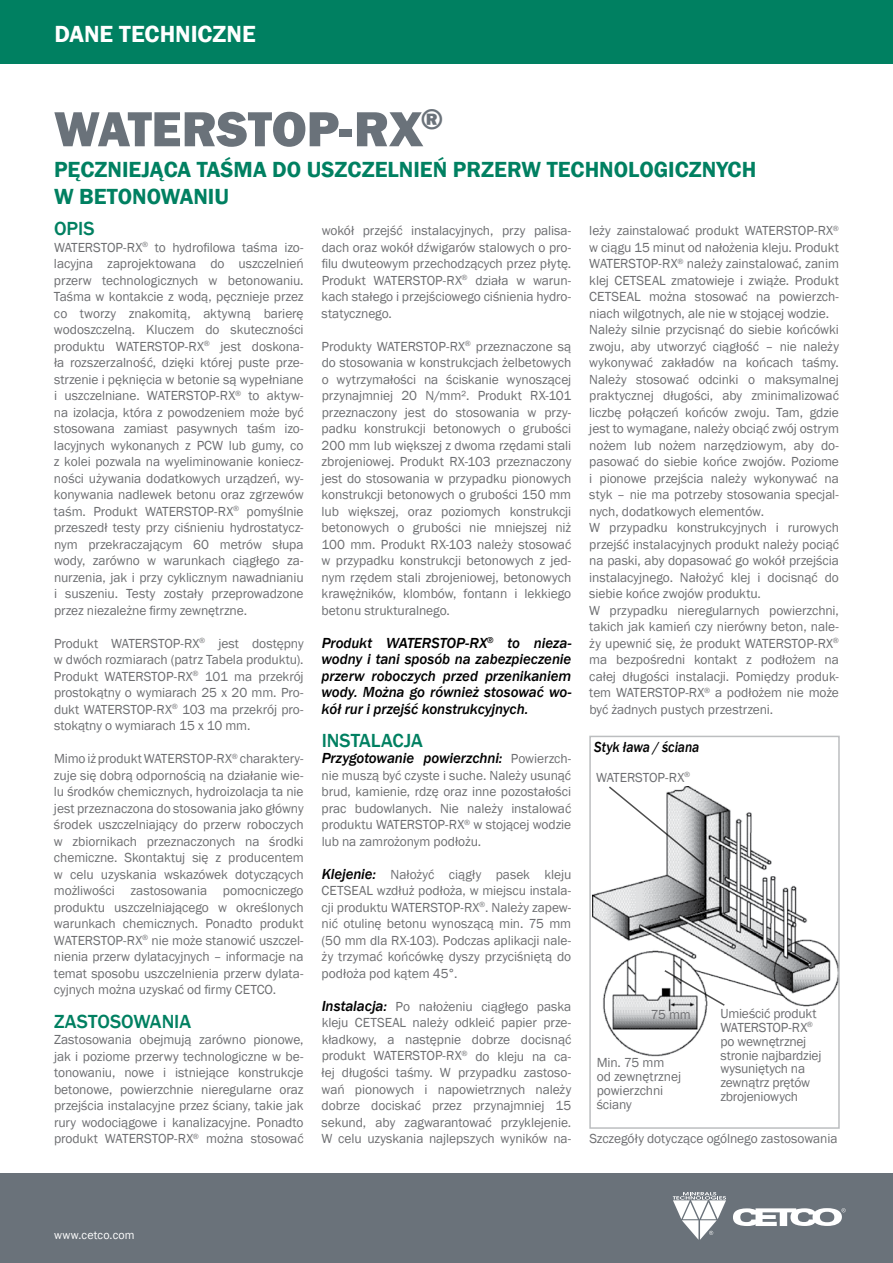
<style>
.page{position:relative;width:893px;height:1263px;background:#fff}
.page>*{position:absolute;margin:0;border:0;box-sizing:border-box;transform-origin:0 0}
.t1{font:800 51px "Franklin Gothic";letter-spacing:-.005em;color:#6a727a}
.t2{font:600 24px "Franklin Gothic";color:#fff}
.t3{font:600 22.5px/27px "Franklin Gothic";color:#008061}
.t4{font:500 19.5px "Franklin Gothic";color:#008061}
.t5{font:italic 500 15px/16.5px "Franklin Gothic";letter-spacing:-.005em;color:#000;text-align:justify}
.t6{font:italic 500 15px "Franklin Gothic";letter-spacing:-.005em;color:#000;scale:.9 1}
.t7{font:13.5px/16.5px "Franklin Gothic";letter-spacing:-.005em;color:#6d6e71;text-align:justify}
.t8{font:12px "Franklin Gothic";letter-spacing:.02em;color:#fff}
.s1{font-weight:400;font-style:normal;font-size:13.5px;color:#6d6e71}
.s2{font-weight:500;font-style:italic;font-size:15px;color:#000}
</style>
<div class="page">
<div style="left:0;top:0;width:893px;height:64px;background:#008061"></div>
<div style="left:0;top:1174px;width:893px;height:89px;background:#6a727a"></div>
<svg style="left:733px;top:1208px;width:113px;height:18px"></svg>
<svg style="left:673px;top:1192px;width:53px;height:48px"></svg>
<img style="left:593px;top:795px;width:244px;height:262px">
<div style="left:589px;top:736px;width:251px;height:393px;border:2px solid #bcbec0"></div>
<svg style="left:607px;top:786px;width:98px;height:80px"></svg>
<svg style="left:663px;top:969px;width:63px;height:38px"></svg>
<h2 class="t2" style="left:55px;top:20px;width:203px">DANE TECHNICZNE</h2>
<h1 class="t1" style="left:54px;top:96px;width:391px">WATERSTOP-RX<sup>®</sup></h1>
<h3 class="t3" style="left:54px;top:157px;width:704px">PĘCZNIEJĄCA TAŚMA DO USZCZELNIEŃ PRZERW TECHNOLOGICZNYCH<br>W BETONOWANIU</h3>
<h3 class="t4" style="left:54px;top:217px;width:42px">OPIS</h3>
<p class="t7" style="left:54px;top:239px;width:251px">WATERSTOP-RX<sup>®</sup> to hydrofilowa taśma izo&shy;lacyjna zaprojektowana do uszczelnień przerw technologicznych w betonowaniu.<br>Taśma w kontakcie z wodą, pęcznieje przez co tworzy znakomitą, aktywną barierę wodoszczelną. Kluczem do skuteczności produktu WATERSTOP-RX<sup>®</sup> jest doskona&shy;ła rozszerzalność, dzięki której puste prze&shy;strzenie i pęknięcia w betonie są wypełniane i uszczelniane. WATERSTOP-RX<sup>®</sup> to aktyw&shy;na izolacja, która z powodzeniem może być stosowana zamiast pasywnych taśm izo&shy;lacyjnych wykonanych z PCW lub gumy, co z kolei pozwala na wyeliminowanie koniecz&shy;ności używania dodatkowych urządzeń, wy&shy;konywania nadlewek betonu oraz zgrzewów taśm. Produkt WATERSTOP-RX<sup>®</sup> pomyślnie przeszedł testy przy ciśnieniu hydrostatycz&shy;nym przekraczającym 60 metrów słupa wody, zarówno w warunkach ciągłego za&shy;nurzenia, jak i przy cyklicznym nawadnianiu i suszeniu. Testy zostały przeprowadzone przez niezależne firmy zewnętrzne.</p>
<p class="t7" style="left:54px;top:635px;width:251px">Produkt WATERSTOP-RX<sup>®</sup> jest dostępny w dwóch rozmiarach (patrz Tabela produktu).<br>Produkt WATERSTOP-RX<sup>®</sup> 101 ma przekrój prostokątny o wymiarach 25 x 20 mm. Pro&shy;dukt WATERSTOP-RX<sup>®</sup> 103 ma przekrój pro&shy;stokątny o wymiarach 15 x 10 mm.</p>
<p class="t7" style="left:54px;top:751px;width:251px">Mimo iż produkt WATERSTOP-RX<sup>®</sup> charaktery&shy;zuje się dobrą odpornością na działanie wie&shy;lu środków chemicznych, hydroizolacja ta nie jest przeznaczona do stosowania jako główny środek uszczelniający do przerw roboczych w zbiornikach przeznaczonych na środki chemiczne. Skontaktuj się z producentem w celu uzyskania wskazówek dotyczących możliwości zastosowania pomocniczego produktu uszczelniającego w określonych warunkach chemicznych. Ponadto produkt WATERSTOP-RX<sup>®</sup> nie może stanowić uszczel&shy;nienia przerw dylatacyjnych – informacje na temat sposobu uszczelnienia przerw dylata&shy;cyjnych można uzyskać od firmy CETCO.</p>
<h3 class="t4" style="left:54px;top:1009px;width:139px">ZASTOSOWANIA</h3>
<p class="t7" style="left:54px;top:1031px;width:251px">Zastosowania obejmują zarówno pionowe, jak i poziome przerwy technologiczne w be&shy;tonowaniu, nowe i istniejące konstrukcje betonowe, powierzchnie nieregularne oraz przejścia instalacyjne przez ściany, takie jak rury wodociągowe i kanalizacyjne. Ponadto produkt WATERSTOP-RX<sup>®</sup> można stosować</p>
<p class="t7" style="left:589px;top:223px;width:251px;text-align:left">leży zainstalować produkt WATERSTOP-RX<sup>® </sup>w ciągu 15 minut od nałożenia kleju. Produkt WATERSTOP-RX<sup>®</sup> należy zainstalować, zanim klej CETSEAL zmatowieje i zwiąże. Produkt CETSEAL można stosować na powierzch&shy;niach wilgotnych, ale nie w stojącej wodzie.<br>Należy silnie przycisnąć do siebie końcówki zwoju, aby utworzyć ciągłość – nie należy wykonywać zakładów na końcach taśmy.<br>Należy stosować odcinki o maksymalnej praktycznej długości, aby zminimalizować liczbę połączeń końców zwoju. Tam, gdzie jest to wymagane, należy obciąć zwój ostrym nożem lub nożem narzędziowym, aby do&shy;pasować do siebie końce zwojów. Poziome i pionowe przejścia należy wykonywać na styk – nie ma potrzeby stosowania specjal&shy;nych, dodatkowych elementów.<br>W przypadku konstrukcyjnych i rurowych przejść instalacyjnych produkt należy pociąć na paski, aby dopasować go wokół przejścia instalacyjnego. Nałożyć klej i docisnąć do siebie końce zwojów produktu.<br>W przypadku nieregularnych powierzchni, takich jak kamień czy nierówny beton, nale&shy;ży upewnić się, że produkt WATERSTOP-RX<sup>® </sup>ma bezpośredni kontakt z podłożem na całej długości instalacji. Pomiędzy produk&shy;tem WATERSTOP-RX<sup>®</sup> a podłożem nie może być żadnych pustych przestrzeni.</p>
<p class="t7" style="left:322px;top:223px;width:251px">wokół przejść instalacyjnych, przy palisa&shy;dach oraz wokół dźwigarów stalowych o pro&shy;filu dwuteowym przechodzących przez płytę.<br>Produkt WATERSTOP-RX<sup>®</sup> działa w warun&shy;kach stałego i przejściowego ciśnienia hydro&shy;statycznego.</p>
<p class="t7" style="left:322px;top:338px;width:251px">Produkty WATERSTOP-RX<sup>®</sup> przeznaczone są do stosowania w konstrukcjach żelbetowych o wytrzymałości na ściskanie wynoszącej przynajmniej 20 N/mm². Produkt RX-101 przeznaczony jest do stosowania w przy&shy;padku konstrukcji betonowych o grubości 200 mm lub większej z dwoma rzędami stali zbrojeniowej. Produkt RX-103 przeznaczony jest do stosowania w przypadku pionowych konstrukcji betonowych o grubości 150 mm lub większej, oraz poziomych konstrukcji betonowych o grubości nie mniejszej niż 100 mm. Produkt RX-103 należy stosować w przypadku konstrukcji betonowych z jed&shy;nym rzędem stali zbrojeniowej, betonowych krawężników, klombów, fontann i lekkiego betonu strukturalnego.</p>
<p class="t5" style="left:322px;top:635px;width:251px">Produkt WATERSTOP-RX<sup>®</sup> to nieza&shy;wodny i tani sposób na zabezpieczenie przerw roboczych przed przenikaniem wody. Można go również stosować wo&shy;kół rur i przejść konstrukcyjnych.</p>
<h3 class="t4" style="left:322px;top:728px;width:103px">INSTALACJA</h3>
<p class="t5" style="left:322px;top:750px;width:251px">Przygotowanie powierzchni: <span class="s1">Powierzch-</span></p>
<p class="t7" style="left:322px;top:767px;width:251px">nie muszą być czyste i suche. Należy usunąć brud, kamienie, rdzę oraz inne pozostałości prac budowlanych. Nie należy instalować produktu WATERSTOP-RX<sup>®</sup> w stojącej wodzie lub na zamrożonym podłożu.</p>
<p class="t7" style="left:322px;top:866px;width:251px"><span class="s2">Klejenie:</span> Nałożyć ciągły pasek kleju CETSEAL wzdłuż podłoża, w miejscu instala&shy;cji produktu WATERSTOP-RX<sup>®</sup>. Należy zapew&shy;nić otulinę betonu wynoszącą min. 75 mm (50 mm dla RX-103). Podczas aplikacji nale&shy;ży trzymać końcówkę dyszy przyciśniętą do podłoża pod kątem 45°.</p>
<p class="t7" style="left:322px;top:998px;width:251px"><span class="s2">Instalacja:</span> Po nałożeniu ciągłego paska kleju CETSEAL należy odkleić papier prze&shy;kładkowy, a następnie dobrze docisnąć produkt WATERSTOP-RX<sup>®</sup> do kleju na ca&shy;łej długości taśmy. W przypadku zastoso&shy;wań pionowych i napowietrznych należy dobrze dociskać przez przynajmniej 15 sekund, aby zagwarantować przyklejenie.<br>W celu uzyskania najlepszych wyników na-</p>
<p class="t6" style="left:594px;top:737px;width:118px">Styk ława / ściana</p>
<p class="t7" style="left:596px;top:769px;width:96px">WATERSTOP-RX<sup>®</sup></p>
<p class="t7" style="left:720px;top:1007px;width:102px;line-height:13.8px;text-align:left">Umieścić produkt<br>WATERSTOP-RX<sup>® </sup>po wewnętrznej stronie najbardziej wysuniętych na zewnątrz prętów zbrojeniowych</p>
<p class="t7" style="left:651px;top:1006px;width:42px">75 mm</p>
<p class="t7" style="left:597px;top:1056px;width:86px;line-height:13.8px;text-align:left">Min. 75 mm od zewnętrznej powierzchni ściany</p>
<p class="t7" style="left:589px;top:1130px;width:250px">Szczegóły dotyczące ogólnego zastosowania</p>
<p class="t8" style="left:54px;top:1227px;width:82px">www.cetco.com</p>
</div>
